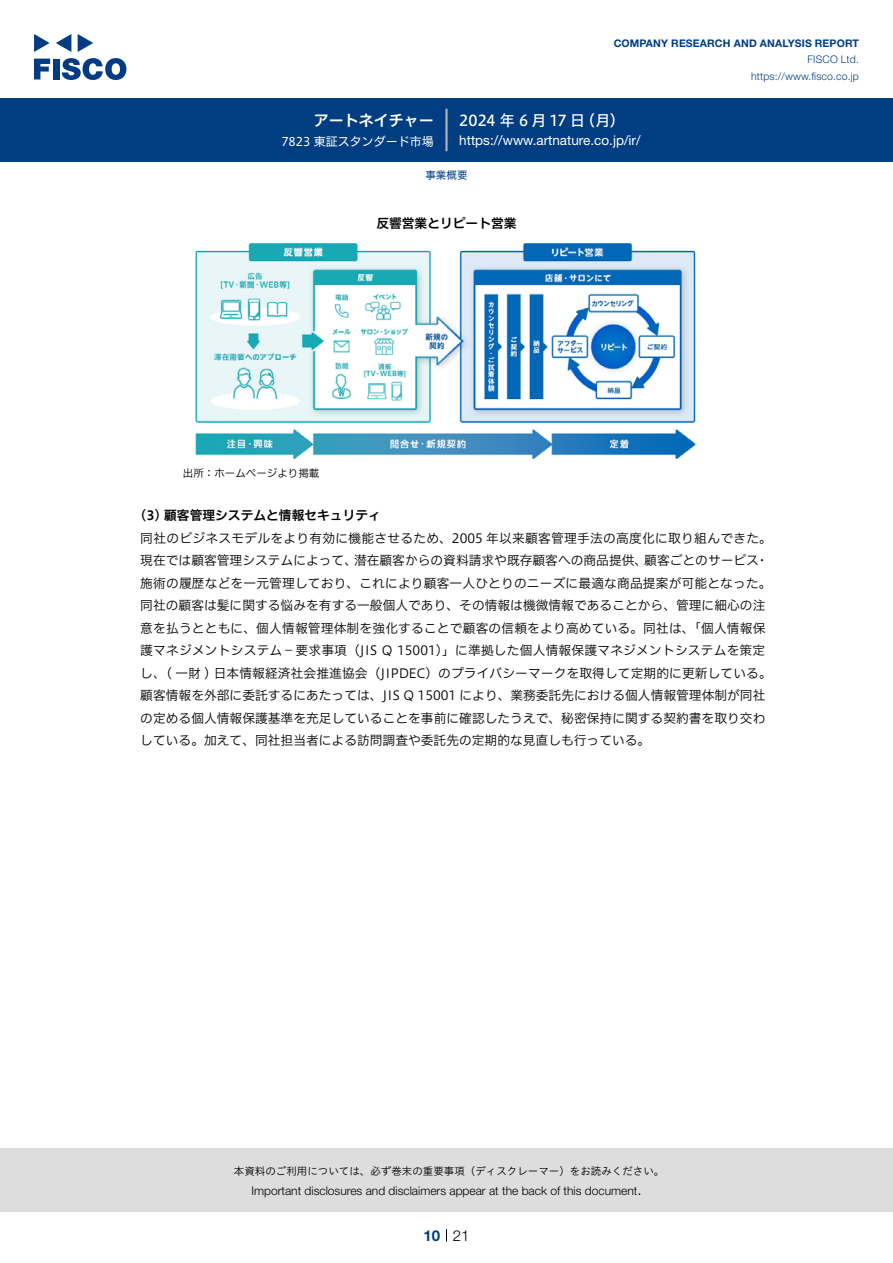
<style>
.page{position:relative;width:893px;height:1263px;background:#fff}
.page>*{position:absolute;margin:0;border:0;box-sizing:border-box;transform-origin:0 0}
.t1{font:15px "Hiragino UD Sans F Std N W5";color:#fff}
.t2{font:15px "Hiragino UD Sans F Std N W6";color:#fff}
.t3{font:300 15px "Helvetica Neue LT Std";color:#000}
.t4{font:700 15px "Helvetica Neue LT Std";color:#003d81}
.t5{font:13.5px "Helvetica Neue LT Std";color:#fff}
.t6{font:12.75px/22.5px "Hiragino UD Sans F Std N W3";color:#000}
.t7{font:12.75px/22.5px "Hiragino UD Sans F Std N W3";letter-spacing:.02em;color:#000;text-align:right}
.t8{font:12.75px "Hiragino UD Sans F Std N W6";color:#000}
.t9{font:300 12px "Helvetica Neue LT Std";color:#000}
.t10{font:12px "Hiragino UD Sans F Std N W4";color:#fff}
.t11{font:10.5px "Hiragino UD Sans Std W3";color:#000}
.t12{font:700 10.5px "Helvetica Neue LT Std";letter-spacing:.015em;color:#003d81}
.t13{font:300 10.5px/16.5px "Helvetica Neue LT Std";letter-spacing:.015em;color:#003d81;text-align:right}
.t14{font:10.5px "Hiragino UD Sans F Std N W3";color:#000}
.t15{font:10.5px "Hiragino UD Sans F Std N W4";color:#003d81}
</style>
<div class="page">
<div style="left:0;top:1148px;width:893px;height:64px;background:#ddd"></div>
<svg style="left:34px;top:59px;width:16px;height:20px"></svg>
<div style="left:53px;top:59px;width:6px;height:20px;background:#003b83"></div>
<svg style="left:62px;top:58px;width:64px;height:22px"></svg>
<svg style="left:34px;top:34px;width:16px;height:18px"></svg>
<svg style="left:78px;top:34px;width:15px;height:18px"></svg>
<svg style="left:56px;top:34px;width:15px;height:18px"></svg>
<div style="left:0;top:98px;width:893px;height:64px;background:#003d81"></div>
<hr style="left:445px;top:109px;width:3px;height:42px;background:#b5b5b6">
<svg style="left:446px;top:1229px;width:1px;height:13px"></svg>
<img style="left:195px;top:243px;width:501px;height:216px">
<p class="t2" style="left:314px;top:109px;width:121px">アートネイチャー</p>
<p class="t10" style="left:281px;top:132px;width:154px">7823 東証スタンダード市場</p>
<p class="t12" style="left:614px;top:37px;width:247px">COMPANY RESEARCH AND ANALYSIS REPORT</p>
<p class="t13" style="left:751px;top:51px;width:109px">FISCO Ltd. https://www.fisco.co j p.</p>
<p class="t1" style="left:580px;top:109px;width:46px">（月(</p>
<p class="t1" style="left:459px;top:109px;width:127px">2024 年 6 月 17 日</p>
<p class="t5" style="left:459px;top:132px;width:183px">https://www.artnature. c o j p. /i r/</p>
<p class="t15" style="left:425px;top:167px;width:43px">事業概要</p>
<p class="t8" style="left:376px;top:214px;width:142px">反響営業とリピート営業</p>
<p class="t14" style="left:183px;top:465px;width:138px">出所：ホームページより掲載</p>
<p class="t8" style="left:140px;top:506px;width:242px">3( ) 顧客管理システムと情報セキュリティ</p>
<p class="t7" style="left:140px;top:526px;width:633px">同社のビジネスモデルをより有効に機能させるため、2005 年以来顧客管理手法の高度化に取り組んできた。・</p>
<p class="t6" style="left:644px;top:548px;width:116px">顧客ごとのサービス</p>
<p class="t6" style="left:354px;top:548px;width:295px">潜在顧客からの資料請求や既存顧客への商品提供、</p>
<p class="t6" style="left:140px;top:548px;width:633px">現在では顧客管理システムによって、<br>施術の履歴などを一元管理しており、これにより顧客一人ひとりのニーズに最適な商品提案が可能となった。同社の顧客は髪に関する悩みを有する一般個人であり、その情報は機微情報であることから、管理に細心の注意を払うとともに、個人情報管理体制を強化することで顧客の信頼をより高めている。同社は、「個人情報保護マネジメントシステム−要求事項（JIS Q 15001）」に準拠した個人情報保護マネジメントシステムを策定し、( 一財 ) 日本情報経済社会推進協会（JIPDEC）のプライバシーマークを取得して定期的に更新している。顧客情報を外部に委託するにあたっては、JIS Q 15001 により、業務委託先における個人情報管理体制が同社の定める個人情報保護基準を充足していることを事前に確認したうえで、秘密保持に関する契約書を取り交わしている。加えて、同社担当者による訪問調査や委託先の定期的な見直しも行っている。</p>
<p class="t11" style="left:234px;top:1163px;width:432px">本資料のご利用については、必ず巻末の重要事項（ディスクレーマー）をお読みください。</p>
<p class="t3" style="left:637px;top:1180px;width:6px">.</p>
<p class="t9" style="left:251px;top:1183px;width:387px">Important disclosures and disclaimers appear at the back of this document</p>
<p class="t4" style="left:423px;top:1226px;width:18px">10</p>
<p class="t3" style="left:453px;top:1226px;width:18px">21</p>
</div>
